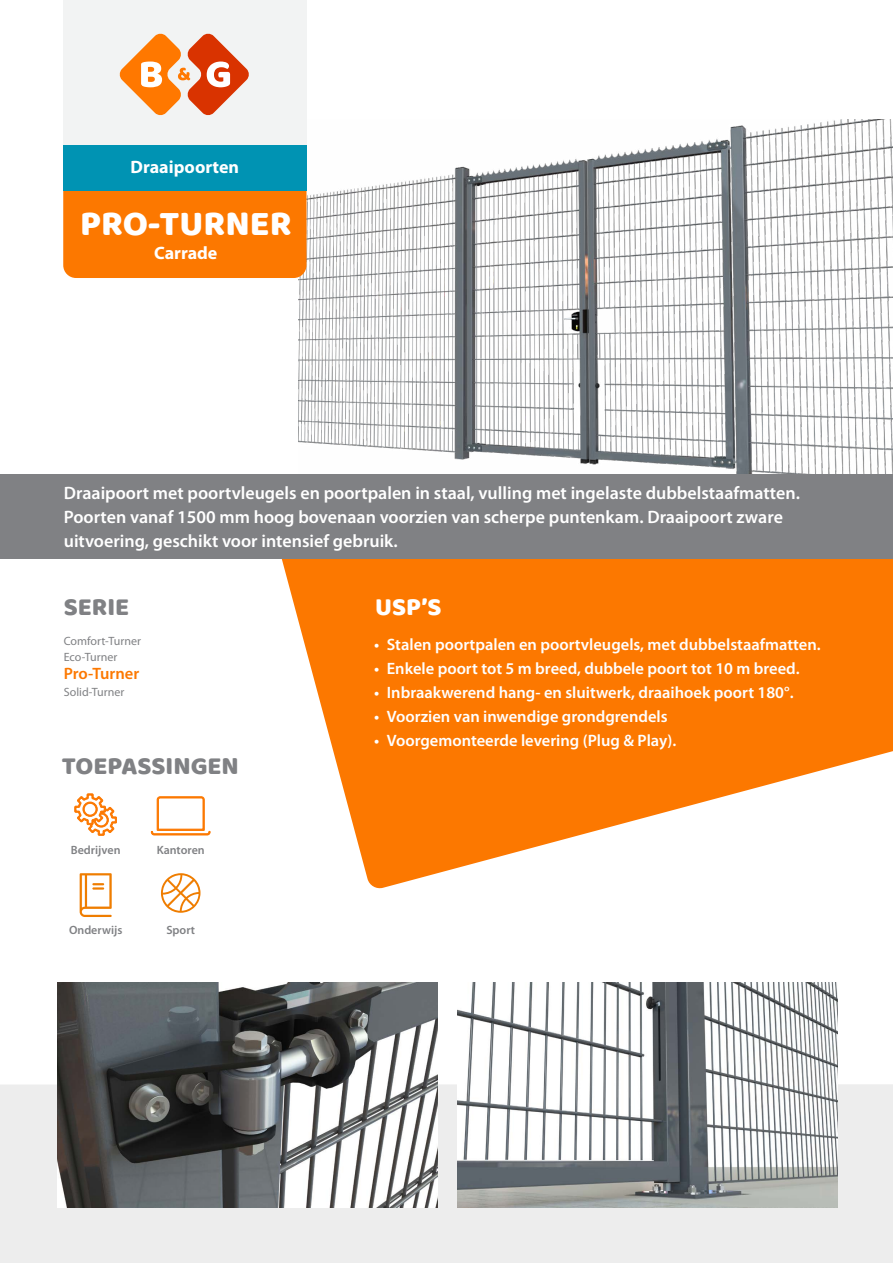
<style>
.page{position:relative;width:893px;height:1263px;background:#fff}
.page>*{position:absolute;margin:0;border:0;box-sizing:border-box;transform-origin:0 0}
.t1{font:36px "Baloo";color:#fff}
.t2{font:25.5px "Baloo";color:#808184}
.t3{font:25.5px "Baloo";color:#fff}
.t4{font:600 18px/24px "Myriad Pro";color:#fff}
.t5{font:700 18px "Myriad Pro";color:#fff}
.t6{font:600 16.5px "Myriad Pro";color:#fff}
.t7{font:600 16.5px "Myriad Pro";color:#fc7800}
.t8{font:12px/16.5px "Myriad Pro";color:#808184}
.t9{font:600 12px "Myriad Pro";color:#808184}
</style>
<div class="page">
<svg style="left:265px;top:558px;width:628px;height:331px;fill:#fc7800"></svg>
<div style="left:0;top:473px;width:893px;height:85px;background:#808184"></div>
<div style="left:0;top:1084px;width:893px;height:179px;background:#ededed"></div>
<img style="left:298px;top:120px;width:595px;height:353px">
<div style="left:63px;top:191px;width:243px;height:87px;background:#fc7800"></div>
<img style="left:57px;top:982px;width:380px;height:226px">
<div style="left:63px;top:145px;width:243px;height:46px;background:#0093b3"></div>
<div style="left:63px;top:0;width:243px;height:145px;background:#f2f3f3"></div>
<img style="left:458px;top:982px;width:380px;height:226px">
<svg style="left:120px;top:34px;width:129px;height:81px"></svg>
<svg style="left:74px;top:793px;width:43px;height:43px"></svg>
<svg style="left:151px;top:796px;width:60px;height:40px"></svg>
<svg style="left:80px;top:873px;width:32px;height:44px"></svg>
<svg style="left:161px;top:873px;width:39px;height:40px"></svg>
<p class="t5" style="left:131px;top:155px;width:110px">Draaipoorten</p>
<h1 class="t1" style="left:80px;top:202px;width:213px">PRO-TURNER</h1>
<p class="t5" style="left:154px;top:241px;width:65px">Carrade</p>
<p class="t4" style="left:64px;top:480px;width:738px">Draaipoort met poortvleugels en poortpalen in staal, vulling met ingelaste dubbelstaafmatten.<br>Poorten vanaf 1500 mm hoog bovenaan voorzien van scherpe puntenkam. Draaipoort zware uitvoering, geschikt voor intensief gebruik.</p>
<h2 class="t2" style="left:64px;top:591px;width:67px">SERIE</h2>
<h2 class="t3" style="left:375px;top:591px;width:68px">USP’S</h2>
<p class="t8" style="left:64px;top:632px;width:79px">Comfort-Turner<br>Eco-Turner</p>
<p class="t7" style="left:64px;top:663px;width:77px">Pro-Turner</p>
<p class="t8" style="left:64px;top:683px;width:62px">Solid-Turner</p>
<h2 class="t2" style="left:62px;top:750px;width:178px">TOEPASSINGEN</h2>
<p class="t9" style="left:71px;top:842px;width:51px">Bedrijven</p>
<p class="t9" style="left:157px;top:842px;width:50px">Kantoren</p>
<p class="t9" style="left:69px;top:923px;width:55px">Onderwijs</p>
<p class="t9" style="left:166px;top:923px;width:30px">Sport</p>
<p class="t6" style="left:374px;top:634px;width:448px">• Stalen poortpalen en poortvleugels, met dubbelstaafmatten.</p>
<p class="t6" style="left:374px;top:658px;width:427px">• Enkele poort tot 5 m breed, dubbele poort tot 10 m breed.</p>
<p class="t6" style="left:374px;top:682px;width:421px">• Inbraakwerend hang- en sluitwerk, draaihoek poort 180°.</p>
<p class="t6" style="left:374px;top:706px;width:295px">• Voorzien van inwendige grondgrendels</p>
<p class="t6" style="left:374px;top:730px;width:304px">• Voorgemonteerde levering (Plug &amp; Play).</p>
</div>
